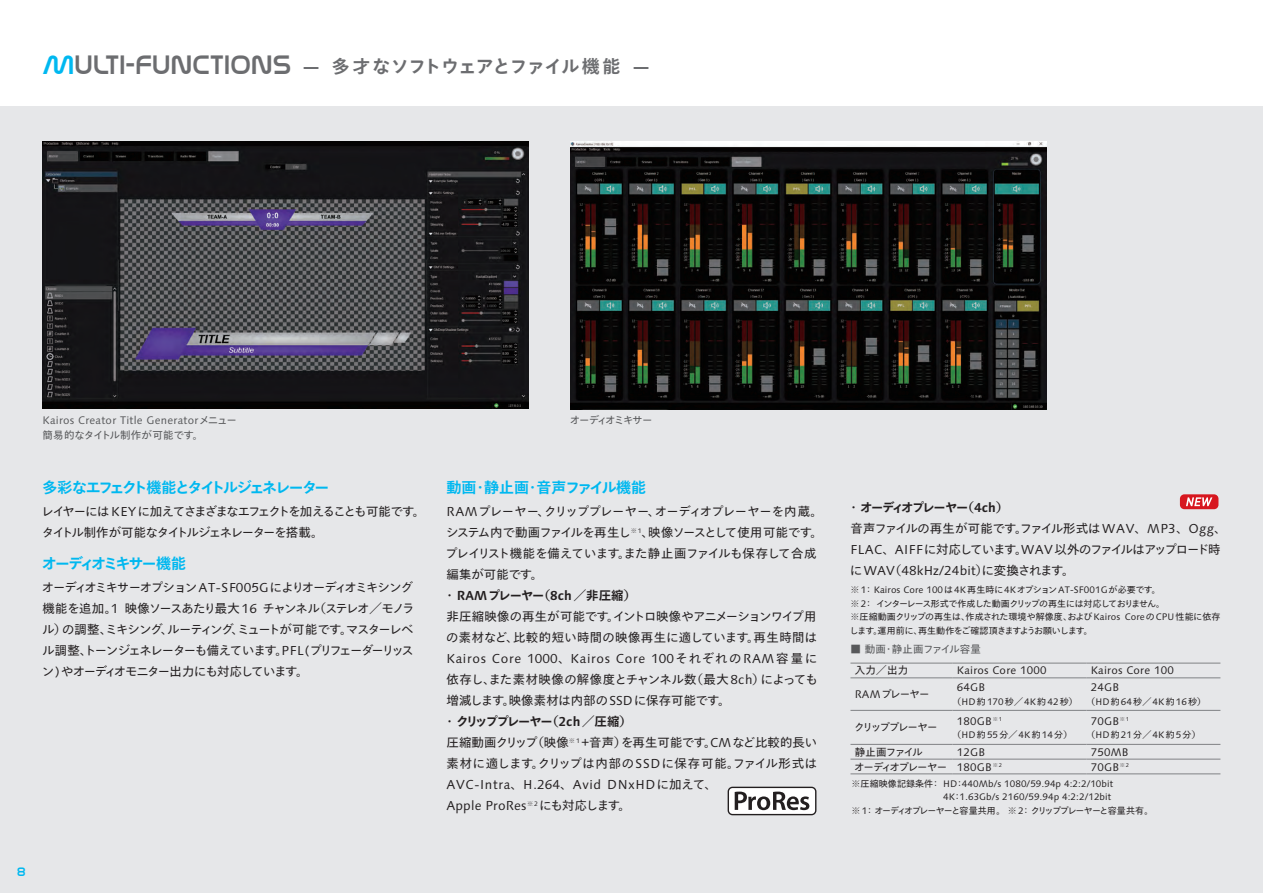
<style>
.page{position:relative;width:1263px;height:893px;background:#fff}
.page>*{position:absolute;margin:0;border:0;box-sizing:border-box;transform-origin:0 0}
.E__Head__20_Naz{font:27px "Nasalization Rg";letter-spacing:.01em;color:#6c6d70}
.日本語_大見出し_新{font:700 18px "Tazugane Gothic Std N";letter-spacing:-.035em;color:#6c6d70}
.日本語_中見出し_10_14__新{font:700 15px "Tazugane Gothic Std N";letter-spacing:-.145em;color:#00b8f0}
.日本語_中見出し_10_14__新-2{font:700 15px "Tazugane Gothic Std N";letter-spacing:-.005em;color:#00b8f0}
.日本語_中見出し_10_14__新-3{font:700 15px "Tazugane Gothic Std N";letter-spacing:-.125em;color:#00b8f0}
.日本語_本文8_25_14_新{font:13.05px/21px "Syntax Next LT Pro";letter-spacing:.055em;color:#231f20}
.日本語_本文8_25_14_新-2{font:13.05px "Syntax Next LT Pro";letter-spacing:.01em;color:#231f20}
.日本語_本文8_25_14_新-3{font:12.3px/21px "Tazugane Gothic Std N";letter-spacing:-.045em;color:#231f20;text-align:justify}
.日本語_本文8_25_14_新-4{font:12.3px/21px "Tazugane Gothic Std N";letter-spacing:-.075em;color:#231f20}
.日本語_本文8_25_14_新-5{font:12.3px/21px "Tazugane Gothic Std N";letter-spacing:.01em;color:#231f20}
.日本語_本文8_25_14_新-6{font:12.3px/21px "Tazugane Gothic Std N";letter-spacing:.015em;color:#231f20}
.日本語_本文8_25_14_新-7{font:12.3px/21px "Tazugane Gothic Std N";letter-spacing:-.105em;color:#231f20}
.日本語_本文8_25_14_新-8{font:12.3px/21px "Tazugane Gothic Std N";letter-spacing:-.005em;color:#231f20}
.日本語_本文8_25_14_新-9{font:700 12.3px "Tazugane Gothic Std N";letter-spacing:-.11em;color:#231f20}
.日本語_本文8_25_14_新-10{font:700 12.3px "Tazugane Gothic Std N";letter-spacing:-.08em;color:#231f20}
.t1{font:12.3px "Nasalization Rg";color:#00b8f0}
.日本語_表中7_10_新{font:10.95px "Syntax Next LT Pro";letter-spacing:.025em;color:#231f20}
.日本語_写真キャプション_新{font:10.95px "Syntax Next LT Pro";letter-spacing:.025em;color:#57585a}
.日本語_表中7_10_新-2{font:10.5px "Tazugane Gothic Std N";letter-spacing:-.095em;color:#231f20}
.日本語_写真キャプション_新-2{font:10.5px "Tazugane Gothic Std N";color:#57585a}
.日本語_写真キャプション_新-3{font:10.5px "Tazugane Gothic Std N";letter-spacing:.005em;color:#57585a}
.日本語_表中7_10_新-3{font:10.5px "Tazugane Gothic Std N";letter-spacing:-.135em;color:#231f20}
.日本語_写真キャプション_新-4{font:10.5px "Tazugane Gothic Std N";letter-spacing:-.13em;color:#57585a}
.日本語_表中7_10_新-4{font:10.5px "Tazugane Gothic Std N";letter-spacing:-.12em;color:#231f20}
.日本語_注釈6_10_新{font:9.45px/13.5px "Syntax Next LT Pro";letter-spacing:.01em;color:#231f20;text-align:right}
.日本語_注釈6_10_新-2{font:9px/13.5px "Tazugane Gothic Std N";letter-spacing:-.02em;color:#231f20}
.日本語_注釈6_10_新-3{font:9px "Tazugane Gothic Std N";letter-spacing:-.07em;color:#231f20}
.日本語_注釈6_10_新-4{font:9px "Tazugane Gothic Std N";letter-spacing:-.095em;color:#231f20}
.s1{color:#00b8f0}
.s2{font-family:"Tazugane Gothic Std N";font-size:10.5px}
.s3{font-family:"Syntax Next LT Pro";font-size:13.05px}
.s4{font-family:"Tazugane Gothic Std N";font-size:12.3px}
.s5{font-family:"Tazugane Gothic Std N";font-size:9px}
.s6{font-family:"Syntax Next LT Pro";font-size:9.45px}
.s7{font-family:"Syntax Next LT Pro";font-size:10.95px}
</style>
<div class="page">
<div style="left:0;top:106px;width:1263px;height:787px;background:#e6e7e9"></div>
<img style="left:43px;top:142px;width:485px;height:267px">
<img style="left:570px;top:142px;width:477px;height:268px">
<svg style="left:728px;top:787px;width:88px;height:28px"></svg>
<div style="left:729px;top:788px;width:86px;height:26px;background:#fff;border-radius:4px"></div>
<svg style="left:735px;top:792px;width:74px;height:18px"></svg>
<hr style="left:850px;top:677px;width:102px;height:1px;background:#808285">
<hr style="left:850px;top:710px;width:102px;height:1px;background:#808285">
<hr style="left:850px;top:744px;width:102px;height:1px;background:#808285">
<hr style="left:952px;top:677px;width:134px;height:1px;background:#808285">
<hr style="left:1086px;top:677px;width:134px;height:1px;background:#808285">
<hr style="left:952px;top:710px;width:134px;height:1px;background:#808285">
<hr style="left:1086px;top:710px;width:134px;height:1px;background:#808285">
<hr style="left:952px;top:744px;width:134px;height:1px;background:#808285">
<hr style="left:1086px;top:744px;width:134px;height:1px;background:#808285">
<hr style="left:850px;top:759px;width:102px;height:1px;background:#808285">
<hr style="left:850px;top:773px;width:102px;height:1px;background:#808285">
<hr style="left:952px;top:759px;width:134px;height:1px;background:#808285">
<hr style="left:1086px;top:759px;width:134px;height:1px;background:#808285">
<hr style="left:952px;top:773px;width:134px;height:1px;background:#808285">
<hr style="left:1086px;top:773px;width:134px;height:1px;background:#808285">
<hr style="left:850px;top:663px;width:102px;height:1px;background:#808285">
<hr style="left:952px;top:663px;width:134px;height:1px;background:#808285">
<hr style="left:1086px;top:663px;width:134px;height:1px;background:#808285">
<div style="left:1180px;top:494px;width:38px;height:15px;background:#d7171f;border-radius:4px"></div>
<svg style="left:1186px;top:497px;width:26px;height:9px"></svg>
<p class="E__Head__20_Naz" style="left:43px;top:49px;width:250px"><span class="s1">M</span>ULTI-FUNCTIONS</p>
<p class="日本語_大見出し_新" style="left:301px;top:54px;width:351px">— 多才なソフトウェアとファイル機能 —</p>
<p class="日本語_写真キャプション_新" style="left:43px;top:413px;width:196px">Kairos Creator Title Generator<span class="s2">メニュー</span></p>
<p class="日本語_写真キャプション_新-2" style="left:43px;top:428px;width:162px">簡易的なタイトル制作が可能です。</p>
<p class="日本語_中見出し_10_14__新" style="left:43px;top:477px;width:288px">多彩なエフェクト機能とタイトルジェネレーター</p>
<p class="日本語_本文8_25_14_新-7" style="left:41px;top:502px;width:385px">レイヤーには <span class="s3">KEY</span> に加えてさまざまなエフェクトを加えることも可能です。タイトル制作が可能なタイトルジェネレーターを搭載。</p>
<p class="日本語_中見出し_10_14__新-3" style="left:42px;top:553px;width:146px">オーディオミキサー機能</p>
<p class="日本語_本文8_25_14_新-3" style="left:42px;top:578px;width:374px">オーディオミキサーオプション <span class="s3">AT-SF005G</span> によりオーディオミキシング機能を追加。<span class="s3">1</span> 映像ソースあたり最大 <span class="s3">16</span> チャンネル（ステレオ／モノラル）の調整、ミキシング、ルーティング、ミュートが可能です。マスターレベル調整、トーンジェネレーターも備えています。<span class="s3">P F L(</span>プリフェーダーリッスン <span class="s3">)</span> やオーディオモニター出力にも対応しています。</p>
<p class="t1" style="left:17px;top:864px;width:10px">8</p>
<p class="日本語_写真キャプション_新-4" style="left:570px;top:413px;width:84px">オーディオミキサー</p>
<p class="日本語_中見出し_10_14__新-2" style="left:446px;top:477px;width:201px">動画・静止画・音声ファイル機能</p>
<p class="日本語_本文8_25_14_新-3" style="left:445px;top:502px;width:379px;text-align:left"><span class="s3">RAM</span>プレーヤー、クリッププレーヤー、オーディオプレーヤーを内蔵。システム内で動画ファイルを再生し<sup>※</sup> <sup>1</sup>、映像ソースとして使用可能です。プレイリスト機能を備えています。また静止画ファイルも保存して合成編集が可能です。</p>
<p class="日本語_本文8_25_14_新-10" style="left:443px;top:587px;width:194px">・ <span class="s3">RAM</span>プレーヤー（<span class="s3">8ch</span>／非圧縮）</p>
<p class="日本語_本文8_25_14_新-6" style="left:446px;top:607px;width:373px">非圧縮映像の再生が可能です。イントロ映像やアニメーションワイプ用の素材など、比較的短い時間の映像再生に適しています。再生時間は</p>
<p class="日本語_本文8_25_14_新" style="left:446px;top:648px;width:372px">Kairos Core 1000<span class="s4">、</span>Kairos Core 100<span class="s4">それぞれの</span>RAM<span class="s4">容量に</span></p>
<p class="日本語_本文8_25_14_新-8" style="left:446px;top:670px;width:373px">依存し、また素材映像の解像度とチャンネル数（最大<span class="s3">8ch</span>）によっても増減します。映像素材は内部の<span class="s3">SSD</span>に保存可能です。</p>
<p class="日本語_本文8_25_14_新-9" style="left:443px;top:713px;width:190px">・クリッププレーヤー（<span class="s3">2ch</span> ／圧縮）</p>
<p class="日本語_本文8_25_14_新-5" style="left:446px;top:733px;width:372px">圧縮動画クリップ（映像<sup>※</sup><sup>1</sup>＋音声）を再生可能です。<span class="s3">CM</span>など比較的長い素材に適します。クリップは内部の<span class="s3">SSD</span>に保存可能。ファイル形式は</p>
<p class="日本語_本文8_25_14_新" style="left:446px;top:774px;width:272px">AVC-Intra<span class="s4">、</span>H.264<span class="s4">、</span>Avid DNxHD<span class="s4">に加えて、<br></span>Apple ProRes<sup>※</sup><sup>2</sup> <span class="s4">にも対応します。</span></p>
<p class="日本語_本文8_25_14_新-9" style="left:847px;top:499px;width:163px">・オーディオプレーヤー（<span class="s3">4ch</span>）</p>
<p class="日本語_本文8_25_14_新-4" style="left:850px;top:519px;width:378px">音声ファイルの再生が可能です。ファイル形式は<span class="s3">WAV</span>、<span class="s3">MP3</span>、<span class="s3">Ogg</span>、<br><span class="s3">FLAC</span>、<span class="s3">AIFF</span>に対応しています。<span class="s3">WAV</span> 以外のファイルはアップロード時</p>
<p class="日本語_本文8_25_14_新-2" style="left:850px;top:562px;width:225px"><span class="s4">に</span>WAV<span class="s4">（</span>48kHz/24bit<span class="s4">）に変換されます。</span></p>
<p class="日本語_注釈6_10_新" style="left:850px;top:583px;width:311px"><span class="s5">※</span>1<span class="s5">：</span> Kairos Core 100<span class="s5">は</span>4K<span class="s5">再生時に</span>4K<span class="s5">オプション</span>AT-SF001G<span class="s5">が必要です。</span></p>
<p class="日本語_注釈6_10_新-3" style="left:850px;top:597px;width:316px">※ <span class="s6">2</span>： インターレース形式で作成した動画クリップの再生には対応しておりません。</p>
<p class="日本語_注釈6_10_新-2" style="left:850px;top:610px;width:372px">※圧縮動画クリップの再生は、作成された環境や解像度、および<span class="s6">Kairos Core</span>の<span class="s6">CPU</span>性能に依存します。運用前に、再生動作をご確認頂きますようお願いします。</p>
<p class="日本語_写真キャプション_新-3" style="left:850px;top:642px;width:132px">■ 動画・静止画ファイル容量</p>
<p class="日本語_表中7_10_新-2" style="left:855px;top:663px;width:55px">入力／出力</p>
<p class="日本語_表中7_10_新" style="left:957px;top:664px;width:91px">Kairos Core 1000</p>
<p class="日本語_表中7_10_新" style="left:1091px;top:664px;width:85px">Kairos Core 100</p>
<p class="日本語_表中7_10_新-2" style="left:855px;top:687px;width:77px"><span class="s7">RAM</span>プレーヤー</p>
<p class="日本語_表中7_10_新" style="left:957px;top:681px;width:30px">64GB</p>
<p class="日本語_注釈6_10_新" style="left:952px;top:695px;width:127px"><span class="s5">（</span>HD<span class="s5">約</span>170<span class="s5">秒／</span>4K<span class="s5">約</span>42<span class="s5">秒）</span></p>
<p class="日本語_表中7_10_新" style="left:1091px;top:681px;width:30px">24GB</p>
<p class="日本語_注釈6_10_新" style="left:1086px;top:695px;width:122px"><span class="s5">（</span>HD<span class="s5">約</span>64<span class="s5">秒／</span>4K<span class="s5">約</span>16<span class="s5">秒）</span></p>
<p class="日本語_表中7_10_新-3" style="left:854px;top:720px;width:85px">クリッププレーヤー</p>
<p class="日本語_表中7_10_新" style="left:957px;top:714px;width:47px">180GB <sup>※</sup><sup>1</sup></p>
<p class="日本語_注釈6_10_新" style="left:952px;top:728px;width:122px"><span class="s5">（</span>HD<span class="s5">約</span>55<span class="s5">分／</span>4K<span class="s5">約</span>14<span class="s5">分）</span></p>
<p class="日本語_表中7_10_新" style="left:1091px;top:714px;width:40px">70GB <sup>※</sup><sup>1</sup></p>
<p class="日本語_注釈6_10_新-3" style="left:1086px;top:729px;width:116px">（<span class="s6">HD</span>約<span class="s6">21</span>分／<span class="s6">4K</span>約<span class="s6">5</span>分）</p>
<p class="日本語_表中7_10_新-4" style="left:855px;top:744px;width:69px">静止画ファイル</p>
<p class="日本語_表中7_10_新" style="left:957px;top:745px;width:30px">12GB</p>
<p class="日本語_表中7_10_新" style="left:1091px;top:745px;width:39px">750MB</p>
<p class="日本語_表中7_10_新-2" style="left:854px;top:759px;width:95px">オーディオプレーヤー</p>
<p class="日本語_表中7_10_新" style="left:957px;top:760px;width:47px">180GB <sup>※</sup><sup>2</sup></p>
<p class="日本語_表中7_10_新" style="left:1091px;top:760px;width:40px">70GB <sup>※</sup><sup>2</sup></p>
<p class="日本語_注釈6_10_新" style="left:851px;top:777px;width:263px"><span class="s5">※圧縮映像記録条件：</span> HD<span class="s5">：</span>440Mb/s 1080/59.94p 4:2:2/10bit<br>4K<span class="s5">：</span>1.63Gb/s 2160/59.94p 4:2:2/12bit</p>
<p class="日本語_注釈6_10_新-4" style="left:851px;top:804px;width:303px">※ <span class="s6">1</span>：オーディオプレーヤーと容量共用。 ※ <span class="s6">2</span>：クリッププレーヤーと容量共有。</p>
</div>
